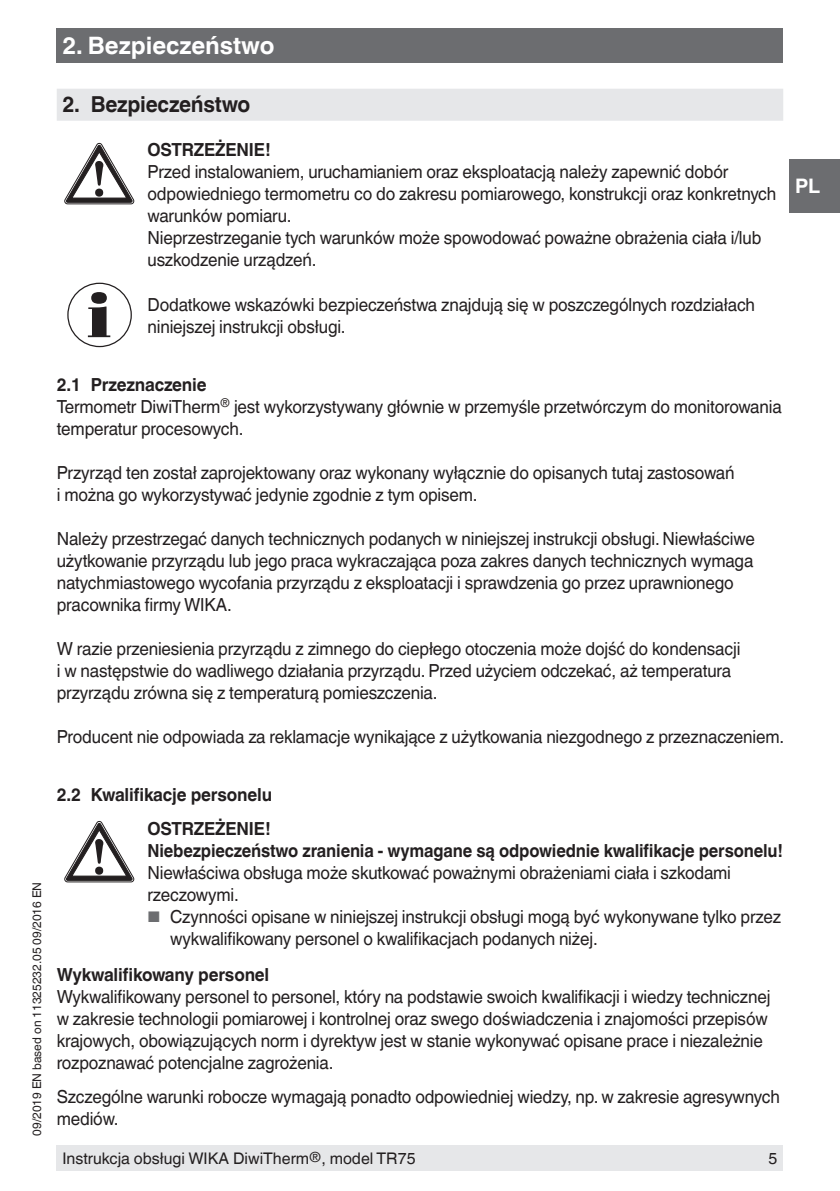
<style>
.page{position:relative;width:840px;height:1191px;background:#fff}
.page>*{position:absolute;margin:0;border:0;box-sizing:border-box;transform-origin:0 0}
.t1{font:700 24px "Helvetica World";color:#fff}
.t2{font:700 22px "Helvetica World";letter-spacing:-.01em;color:#231f20;scale:.95 1}
.t3{font:700 20px "Helvetica World";color:#fff}
.t4{font:18px/22px "Helvetica World";letter-spacing:-.01em;color:#231f20;scale:.95 1}
.t5{font:700 18px/34px "Helvetica World";letter-spacing:-.01em;color:#231f20;text-align:right;scale:.95 1}
.t6{font:700 18px "Helvetica World";letter-spacing:-.01em;color:#231f20;scale:.92 1}
.t7{font:16px "Helvetica World";color:#231f20}
.t8{font:12px "Helvetica World";color:#231f20}
.s1{font-weight:700}
.s2{font-size:15.4px;color:#6c6d70}
.s3{font-size:14px}
</style>
<div class="page">
<div style="left:57px;top:28px;width:725px;height:34px;background:#6c6d70"></div>
<div style="left:56px;top:1145px;width:726px;height:26px;background:#e6e7e9"></div>
<div style="left:789px;top:159px;width:50px;height:54px;background:#6c6d70"></div>
<div style="left:57px;top:89px;width:725px;height:32px;background:#e6e7e9"></div>
<svg style="left:65px;top:143px;width:69px;height:61px"></svg>
<svg style="left:88px;top:292px;width:22px;height:45px"></svg>
<div style="left:67px;top:283px;width:65px;height:64px;border:1px solid #231f20;border-radius:50%"></div>
<svg style="left:65px;top:821px;width:69px;height:61px"></svg>
<h1 class="t1" style="left:62px;top:32px;width:213px">2. Bezpieczeństwo</h1>
<p class="t2" style="left:62px;top:92px;width:199px">2. Bezpieczeństwo</p>
<p class="t5" style="left:147px;top:133px;width:131px">OSTRZEŻENIE!</p>
<p class="t4" style="left:147px;top:161px;width:663px">Przed instalowaniem, uruchamianiem oraz eksploatacją należy zapewnić dobór odpowiedniego termometru co do zakresu pomiarowego, konstrukcji oraz konkretnych warunków pomiaru.<br>Nieprzestrzeganie tych warunków może spowodować poważne obrażenia ciała i/lub uszkodzenie urządzeń.</p>
<p class="t4" style="left:147px;top:294px;width:640px">Dodatkowe wskazówki bezpieczeństwa znajdują się w poszczególnych rozdziałach niniejszej instrukcji obsługi.</p>
<p class="t3" style="left:794px;top:174px;width:27px">PL</p>
<p class="t4" style="left:57px;top:374px;width:764px"><span class="s1">2.1 Przeznaczenie<br></span>Termometr DiwiTherm<sup>®</sup> jest wykorzystywany głównie w przemyśle przetwórczym do monitorowania temperatur procesowych.</p>
<p class="t4" style="left:57px;top:462px;width:714px">Przyrząd ten został zaprojektowany oraz wykonany wyłącznie do opisanych tutaj zastosowań i można go wykorzystywać jedynie zgodnie z tym opisem.</p>
<p class="t4" style="left:57px;top:528px;width:736px">Należy przestrzegać danych technicznych podanych w niniejszej instrukcji obsługi. Niewłaściwe użytkowanie przyrządu lub jego praca wykraczająca poza zakres danych technicznych wymaga natychmiastowego wycofania przyrządu z eksploatacji i sprawdzenia go przez uprawnionego pracownika firmy WIKA.</p>
<p class="t4" style="left:57px;top:638px;width:720px">W razie przeniesienia przyrządu z zimnego do ciepłego otoczenia może dojść do kondensacji i w następstwie do wadliwego działania przyrządu. Przed użyciem odczekać, aż temperatura przyrządu zrówna się z temperaturą pomieszczenia.</p>
<p class="t4" style="left:57px;top:726px;width:766px">Producent nie odpowiada za reklamacje wynikające z użytkowania niezgodnego z przeznaczeniem.</p>
<p class="t8" style="left:30px;top:1135px;width:255px;rotate:-90deg">09/2019 EN based on 11325232.05 09/2016 EN</p>
<p class="t5" style="left:57px;top:778px;width:228px">2.2 Kwalifikacje personelu<br>OSTRZEŻENIE!</p>
<p class="t6" style="left:147px;top:840px;width:691px">Niebezpieczeństwo zranienia - wymagane są odpowiednie kwalifikacje personelu!</p>
<p class="t4" style="left:147px;top:862px;width:615px">Niewłaściwa obsługa może skutkować poważnymi obrażeniami ciała i szkodami rzeczowymi.</p>
<p class="t4" style="left:170px;top:906px;width:644px;text-indent:-23px"><span class="s2">■</span> Czynności opisane w niniejszej instrukcji obsługi mogą być wykonywane tylko przez wykwalifikowany personel o kwalifikacjach podanych niżej.</p>
<p class="t5" style="left:57px;top:958px;width:225px">Wykwalifikowany personel</p>
<p class="t4" style="left:57px;top:986px;width:752px">Wykwalifikowany personel to personel, który na podstawie swoich kwalifikacji i wiedzy technicznej w zakresie technologii pomiarowej i kontrolnej oraz swego doświadczenia i znajomości przepisów krajowych, obowiązujących norm i dyrektyw jest w stanie wykonywać opisane prace i niezależnie rozpoznawać potencjalne zagrożenia.</p>
<p class="t4" style="left:57px;top:1086px;width:762px">Szczególne warunki robocze wymagają ponadto odpowiedniej wiedzy, np. w zakresie agresywnych mediów.</p>
<p class="t7" style="left:62px;top:1149px;width:354px">Instrukcja obsługi WIKA DiwiTherm<span class="s3">®</span>, model TR75</p>
<p class="t7" style="left:768px;top:1149px;width:10px">5</p>
</div>
